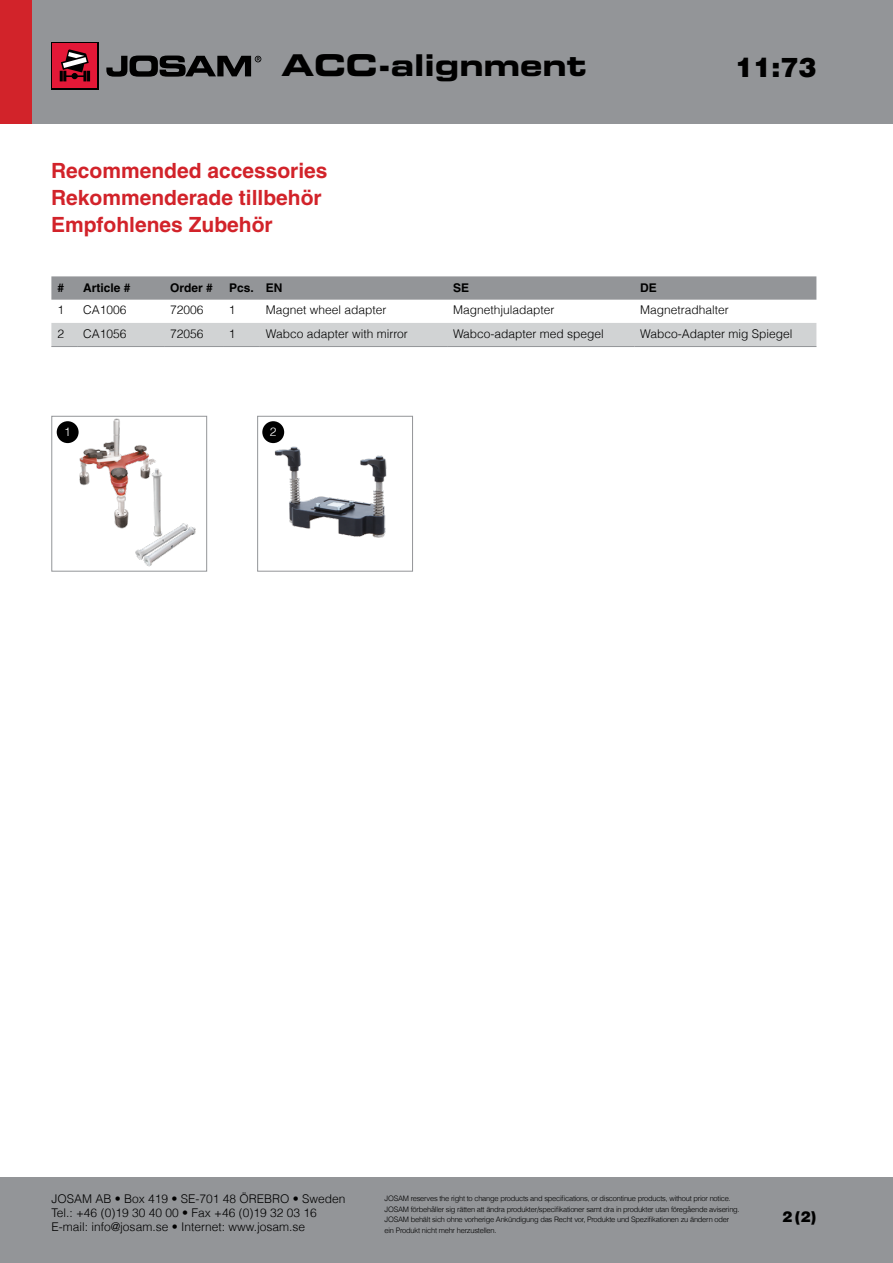
<style>
.page{position:relative;width:893px;height:1263px;background:#fff}
.page>*{position:absolute;margin:0;border:0;box-sizing:border-box;transform-origin:0 0}
.t1{font:30px "Eurostile Bold Extended Two";color:#000}
.t2{font:900 27px "Helvetica";color:#000}
.t3{font:700 21px/27px "Helvetica";color:#d2232a}
.t4{font:900 15px "Helvetica";color:#000}
.t5{font:300 12px/14.4px "Helvetica";color:#000}
.t6{font:700 12px "Helvetica";color:#000}
.t7{font:300 12px "Helvetica";color:#fff}
.t8{font:300 7.5px/10.5px "Helvetica";letter-spacing:-.03em;color:#000}
</style>
<div class="page">
<div style="left:0;top:1178px;width:893px;height:85px;background:#939598"></div>
<div style="left:0;top:0;width:893px;height:123px;background:#939598"></div>
<div style="left:0;top:0;width:32px;height:123px;background:#d2232a"></div>
<div style="left:51px;top:42px;width:48px;height:48px;background:linear-gradient(to right,#000,#000)"></div>
<div style="left:53px;top:43px;width:44px;height:45px;background:#e31837"></div>
<svg style="left:60px;top:49px;width:30px;height:32px"></svg>
<svg style="left:106px;top:56px;width:155px;height:21px"></svg>
<svg style="left:51px;top:276px;width:765px;height:24px;background:#96989b"></svg>
<div style="left:51px;top:323px;width:765px;height:24px;background:#d1d3d4"></div>
<hr style="left:77px;top:346px;width:87px;height:1px;background:#939598">
<hr style="left:164px;top:346px;width:59px;height:1px;background:#939598">
<hr style="left:223px;top:346px;width:37px;height:1px;background:#939598">
<hr style="left:260px;top:346px;width:187px;height:1px;background:#939598">
<hr style="left:447px;top:346px;width:187px;height:1px;background:#939598">
<hr style="left:634px;top:346px;width:182px;height:1px;background:#939598">
<img style="left:262px;top:421px;width:125px;height:117px">
<div style="left:257px;top:416px;width:156px;height:155px;border:1px solid #939598"></div>
<div style="left:262px;top:421px;width:22px;height:22px;background:#000;border-radius:50%"></div>
<img style="left:78px;top:418px;width:118px;height:148px">
<div style="left:51px;top:416px;width:156px;height:155px;border:1px solid #939598"></div>
<div style="left:57px;top:421px;width:22px;height:22px;background:#000;border-radius:50%"></div>
<h1 class="t1" style="left:281px;top:45px;width:307px">ACC-alignment</h1>
<h2 class="t2" style="left:735px;top:50px;width:83px">11:73</h2>
<h3 class="t3" style="left:51px;top:157px;width:278px">Recommended accessories<br>Rekommenderade tillbehör<br>Empfohlenes Zubehör</h3>
<h3 class="t6" style="left:57px;top:280px;width:8px">#</h3>
<h3 class="t6" style="left:83px;top:280px;width:49px">Article #</h3>
<h3 class="t6" style="left:170px;top:280px;width:44px">Order #</h3>
<h3 class="t6" style="left:229px;top:280px;width:55px">Pcs. EN</h3>
<h3 class="t6" style="left:453px;top:280px;width:18px">SE</h3>
<h3 class="t6" style="left:640px;top:280px;width:18px">DE</h3>
<h3 class="t5" style="left:57px;top:303px;width:8px">1</h3>
<h3 class="t5" style="left:83px;top:303px;width:45px">CA1006</h3>
<h3 class="t5" style="left:170px;top:303px;width:35px">72006</h3>
<h3 class="t5" style="left:229px;top:303px;width:8px">1</h3>
<h3 class="t5" style="left:266px;top:303px;width:122px">Magnet wheel adapter</h3>
<h3 class="t5" style="left:453px;top:303px;width:103px">Magnethjuladapter</h3>
<h3 class="t5" style="left:640px;top:303px;width:90px">Magnetradhalter</h3>
<h3 class="t5" style="left:57px;top:326px;width:8px">2</h3>
<h3 class="t5" style="left:83px;top:326px;width:45px">CA1056</h3>
<h3 class="t5" style="left:170px;top:326px;width:35px">72056</h3>
<h3 class="t5" style="left:229px;top:326px;width:8px">1</h3>
<h3 class="t5" style="left:266px;top:326px;width:144px">Wabco adapter with mirror</h3>
<h3 class="t5" style="left:453px;top:326px;width:152px">Wabco-adapter med spegel</h3>
<h3 class="t5" style="left:640px;top:326px;width:154px">Wabco-Adapter mig Spiegel</h3>
<h3 class="t7" style="left:64px;top:424px;width:8px">1</h3>
<h3 class="t7" style="left:270px;top:424px;width:8px">2</h3>
<h3 class="t5" style="left:51px;top:1191px;width:296px">JOSAM AB • Box 419 • SE-701 48 ÖREBRO • Sweden<br>Tel.: +46 (0)19 30 40 00 • Fax +46 (0)19 32 03 16<br>E-mail: info@josam.se • Internet: www.josam.se</h3>
<p class="t8" style="left:385px;top:1193px;width:357px">JOSAM reserves the right to change products and specifications, or discontinue products, without prior notice.<br>JOSAM förbehåller sig rätten att ändra produkter/specifikationer samt dra in produkter utan föregående avisering.<br>JOSAM behält sich ohne vorherige Ankündigung das Recht vor, Produkte und Spezifikationen zu ändern oder ein Produkt nicht mehr herzustellen.</p>
<h3 class="t4" style="left:782px;top:1207px;width:36px">2 (2)</h3>
</div>
